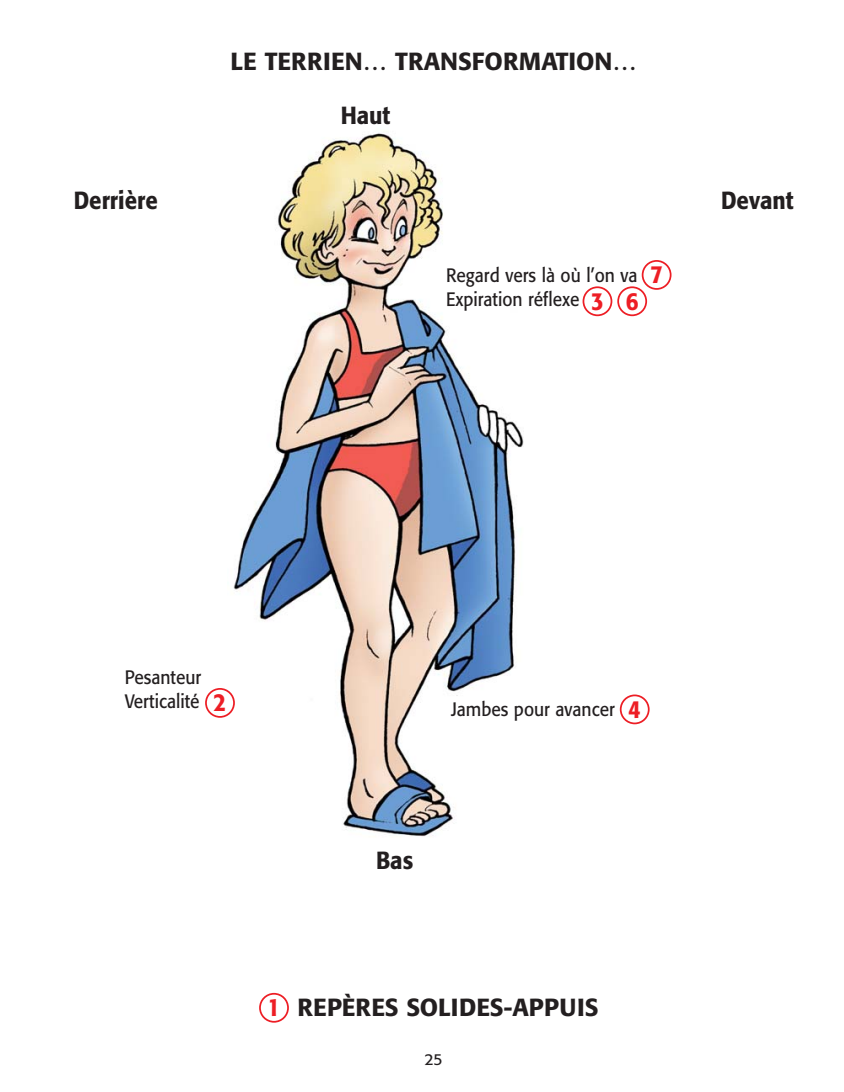
<style>
.page{position:relative;width:844px;height:1092px;background:#fff}
.page>*{position:absolute;margin:0;border:0;box-sizing:border-box;transform-origin:0 0}
.t1{font:500 24.5px "Formata";color:#231f20}
.t2{font:500 24.5px "Formata";color:#231f20;scale:.9 1}
.t3{font:500 24.5px "Formata";color:#ed1e25;scale:.9 1}
.t4{font:19.25px/24.2px "Formata";color:#231f20;scale:.9 1}
.t5{font:15.75px "Formata";color:#231f20}
</style>
<div class="page">
<img style="left:233px;top:133px;width:291px;height:704px">
<svg style="left:582px;top:260px;width:89px;height:56px"></svg>
<svg style="left:205px;top:688px;width:30px;height:29px"></svg>
<svg style="left:619px;top:694px;width:30px;height:30px"></svg>
<svg style="left:259px;top:992px;width:30px;height:30px"></svg>
<p class="t1" style="left:230px;top:50px;width:408px">LE TERRIEN… TRANSFORMATION…</p>
<p class="t2" style="left:340px;top:105px;width:57px">Haut</p>
<p class="t2" style="left:74px;top:189px;width:95px">Derrière</p>
<p class="t2" style="left:720px;top:189px;width:82px">Devant</p>
<p class="t4" style="left:446px;top:265px;width:214px">Regard vers là où l’on va<br>Expiration réflexe</p>
<p class="t3" style="left:591px;top:290px;width:54px">3 6</p>
<p class="t3" style="left:650px;top:264px;width:16px">7</p>
<p class="t4" style="left:125px;top:666px;width:87px">Pesanteur<br>Verticalité</p>
<p class="t3" style="left:213px;top:691px;width:16px">2</p>
<p class="t3" style="left:628px;top:698px;width:16px">4</p>
<p class="t4" style="left:451px;top:698px;width:183px">Jambes pour avancer</p>
<p class="t2" style="left:376px;top:849px;width:43px">Bas</p>
<p class="t3" style="left:267px;top:996px;width:16px">1</p>
<p class="t1" style="left:297px;top:996px;width:302px">REPÈRES SOLIDES-APPUIS</p>
<p class="t5" style="left:424px;top:1052px;width:20px">25</p>
</div>
